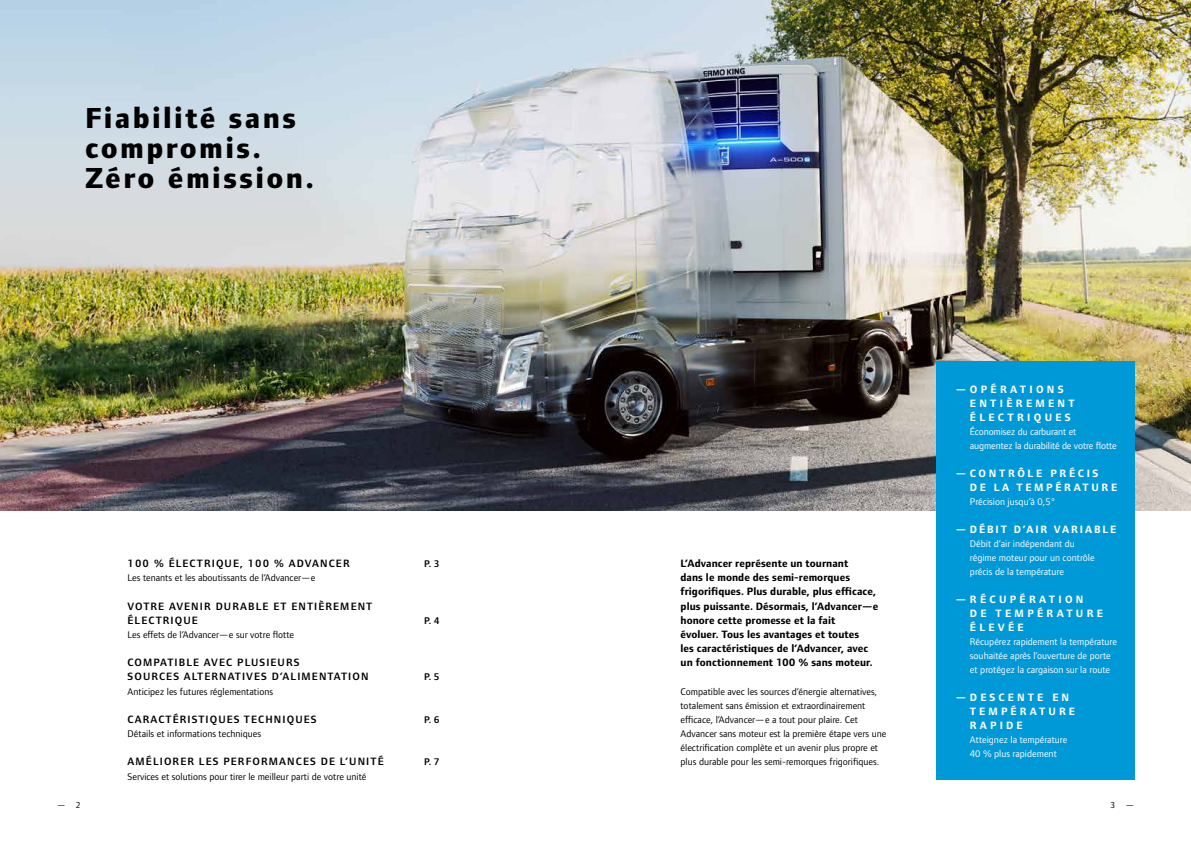
<style>
.page{position:relative;width:1191px;height:842px;background:#fff}
.page>*{position:absolute;margin:0;border:0;box-sizing:border-box;transform-origin:0 0}
.t1{font:800 30px/30px "Foundry Form Sans";letter-spacing:.08em;color:#000}
.t2{font:700 11px/14.2px "Foundry Form Sans";letter-spacing:.005em;color:#000}
.t3{font:600 11px/14.2px "Foundry Form Sans";letter-spacing:.1em;color:#000}
.t4{font:700 11px/14px "Foundry Form Sans";letter-spacing:.3em;color:#fff}
.t5{font:700 11px/14px "Foundry Form Sans";letter-spacing:.24em;color:#fff}
.t6{font:700 11px/14px "Foundry Form Sans";letter-spacing:.28em;color:#fff}
.t7{font:700 11px "Foundry Form Sans";letter-spacing:.17em;color:#fff}
.t8{font:10px/14.2px "Foundry Form Sans";color:#000}
.t9{font:10px/14px "Foundry Form Sans";color:#fff}
.t10{font:600 10px "Foundry Form Sans";color:#000}
.t11{font:9px "Foundry Form Sans";color:#000}
</style>
<div class="page">
<img style="left:0;top:0;width:1191px;height:510px">
<div style="left:935px;top:361px;width:199px;height:419px;background:#0099d8"></div>
<h1 class="t1" style="left:85px;top:103px;width:230px">Fiabilité sans compromis.<br>Zéro émission.</h1>
<p class="t3" style="left:128px;top:556px;width:223px">100 % ÉLECTRIQUE, 100 % ADVANCER</p>
<p class="t10" style="left:424px;top:558px;width:17px">P. 3</p>
<p class="t8" style="left:128px;top:571px;width:189px">Les tenants et les aboutissants de l’Advancer—e</p>
<p class="t3" style="left:128px;top:599px;width:246px">VOTRE AVENIR DURABLE ET ENTIÈREMENT<br>ÉLECTRIQUE</p>
<p class="t10" style="left:424px;top:614px;width:17px">P. 4</p>
<p class="t8" style="left:128px;top:627px;width:168px">Les effets de l’Advancer—e sur votre flotte</p>
<p class="t3" style="left:128px;top:656px;width:242px">COMPATIBLE AVEC PLUSIEURS<br>SOURCES ALTERNATIVES D’ALIMENTATION</p>
<p class="t10" style="left:424px;top:671px;width:17px">P. 5</p>
<p class="t8" style="left:128px;top:684px;width:147px">Anticipez les futures réglementations</p>
<p class="t3" style="left:128px;top:712px;width:190px">CARACTÉRISTIQUES TECHNIQUES</p>
<p class="t10" style="left:424px;top:714px;width:17px">P. 6</p>
<p class="t8" style="left:128px;top:727px;width:135px">Détails et informations techniques</p>
<p class="t3" style="left:128px;top:755px;width:257px">AMÉLIORER LES PERFORMANCES DE L’UNITÉ</p>
<p class="t10" style="left:424px;top:756px;width:17px">P. 7</p>
<p class="t8" style="left:128px;top:769px;width:240px">Services et solutions pour tirer le meilleur parti de votre unité</p>
<p class="t2" style="left:680px;top:556px;width:199px">L’Advancer représente un tournant<br>dans le monde des semi-remorques frigorifiques. Plus durable, plus efficace, plus puissante. Désormais, l’Advancer—e honore cette promesse et la fait<br>évoluer. Tous les avantages et toutes<br>les caractéristiques de l’Advancer, avec un fonctionnement 100 % sans moteur.</p>
<p class="t8" style="left:680px;top:684px;width:207px">Compatible avec les sources d’énergie alternatives, totalement sans émission et extraordinairement efficace, l’Advancer—e a tout pour plaire. Cet Advancer sans moteur est la première étape vers une électrification complète et un avenir plus propre et plus durable pour les semi-remorques frigorifiques.</p>
<p class="t4" style="left:970px;top:382px;width:106px;text-indent:-14px">—OPÉRATIONS<br>ENTIÈREMENT<br>ÉLECTRIQUES</p>
<p class="t9" style="left:970px;top:424px;width:148px">Économisez du carburant et augmentez la durabilité de votre flotte</p>
<p class="t5" style="left:970px;top:466px;width:149px;text-indent:-14px">—CONTRÔLE PRÉCIS<br>DE LA TEMPÉRATURE</p>
<p class="t9" style="left:970px;top:494px;width:87px">Précision jusqu’à 0,5°</p>
<p class="t7" style="left:955px;top:522px;width:162px">— DÉBIT D’AIR VARIABLE</p>
<p class="t9" style="left:970px;top:536px;width:126px">Débit d’air indépendant du régime moteur pour un contrôle précis de la température</p>
<p class="t4" style="left:970px;top:592px;width:134px;text-indent:-14px">—RÉCUPÉRATION<br>DE TEMPÉRATURE<br>ÉLEVÉE</p>
<p class="t9" style="left:970px;top:634px;width:149px">Récupérez rapidement la température souhaitée après l’ouverture de porte et protégez la cargaison sur la route</p>
<p class="t6" style="left:970px;top:690px;width:107px;text-indent:-14px">—DESCENTE EN<br>TEMPÉRATURE<br>RAPIDE</p>
<p class="t9" style="left:970px;top:732px;width:99px">Atteignez la température<br>40 % plus rapidement</p>
<p class="t11" style="left:57px;top:800px;width:25px">— 2</p>
<p class="t11" style="left:1110px;top:800px;width:25px">3 —</p>
</div>
